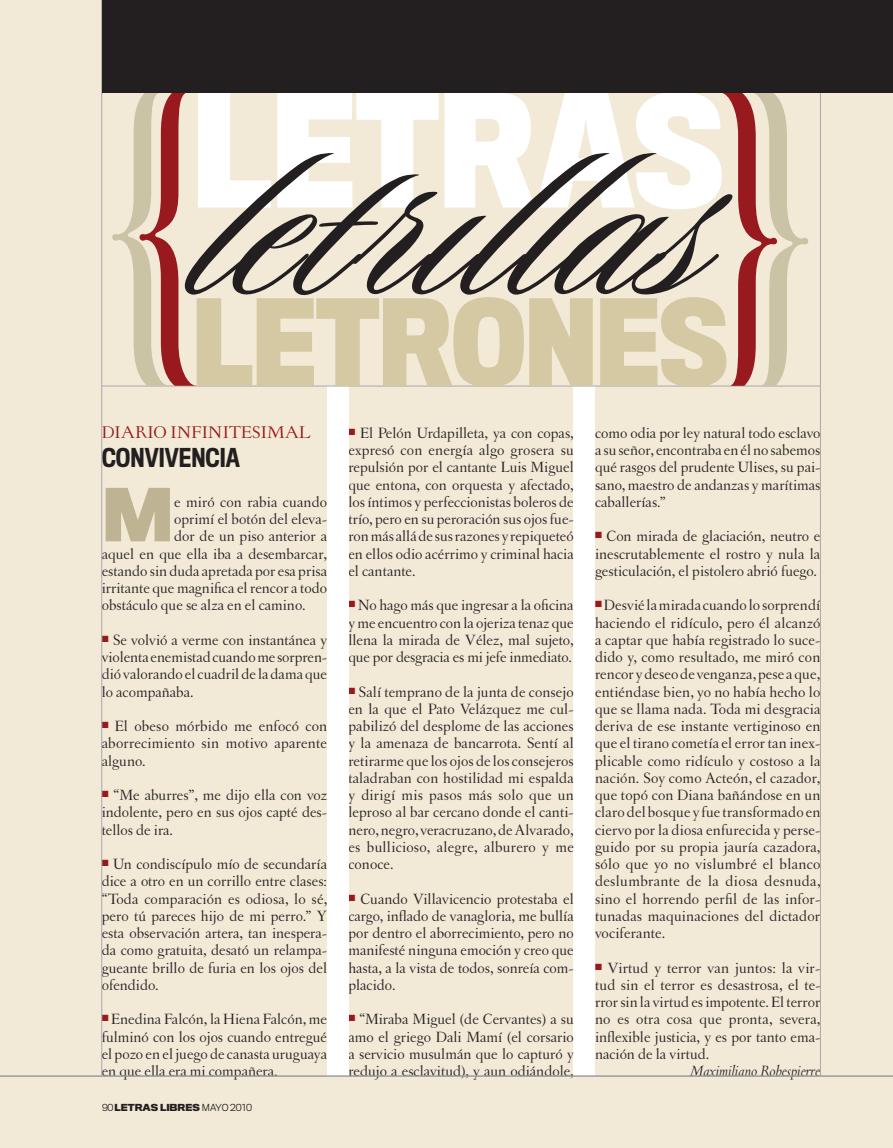
<style>
.page{position:relative;width:893px;height:1148px;background:#f2ead7}
.page>*{position:absolute;margin:0;border:0;box-sizing:border-box;transform-origin:0 0}
.t1{font:700 144.45px "Titling Gothic FB Cond";color:#fff}
.t2{font:700 110.1px "Titling Gothic FB Cond";letter-spacing:-.005em;color:#d4c9a3}
.t3{font:700 67.65px "Titling Gothic FB Normal";color:#beb493}
.t4{font:500 24px "Titling Gothic FB Cond";color:#231f20}
.t5{font:18px "Letras Oldstyle Expert";color:#981a1e}
.t6{font:15.75px/17.2px "Letras Oldstyle";color:#231f20;text-align:justify}
.t7{font:italic 15.75px "Letras Oldstyle";color:#231f20}
.t8{font:700 9px "Titling Gothic FB Normal";color:#231f20}
.s1{font-weight:300}
</style>
<div class="page">
<div style="left:574px;top:386px;width:21px;height:690px;background:#fff"></div>
<div style="left:327px;top:386px;width:21px;height:690px;background:#fff"></div>
<hr style="left:0;top:1076px;width:893px;height:1px;background:#939598">
<hr style="left:101px;top:0;width:1px;height:1076px;background:#a8a9ad">
<hr style="left:820px;top:3px;width:1px;height:1073px;background:#a8a9ad">
<hr style="left:102px;top:386px;width:718px;height:1px;background:#a8a9ad">
<svg style="left:109px;top:93px;width:88px;height:293px"></svg>
<svg style="left:720px;top:93px;width:91px;height:293px"></svg>
<svg style="left:183px;top:153px;width:551px;height:144px"></svg>
<div style="left:102px;top:0;width:791px;height:93px;background:#231f20"></div>
<h1 class="t1" style="left:193px;top:63px;width:533px">LETRAS</h1>
<h2 class="t2" style="left:193px;top:276px;width:537px">LETRONES</h2>
<p class="t5" style="left:102px;top:422px;width:211px">DIARIO INFINITESIMAL</p>
<h3 class="t4" style="left:102px;top:443px;width:140px">CONVIVENCIA</h3>
<h3 class="t3" style="left:102px;top:472px;width:73px">M</h3>
<p class="t6" style="left:174px;top:493px;width:154px">e miró con rabia cuando</p>
<p class="t6" style="left:174px;top:510px;width:154px">oprimí el botón del eleva-</p>
<p class="t6" style="left:174px;top:528px;width:154px">dor de un piso anterior a</p>
<p class="t6" style="left:102px;top:545px;width:227px">aquel en que ella iba a desembarcar,</p>
<p class="t6" style="left:102px;top:562px;width:227px">estando sin duda apretada por esa prisa</p>
<p class="t6" style="left:102px;top:579px;width:227px">irritante que magnifica el rencor a todo</p>
<p class="t6" style="left:102px;top:597px;width:205px">obstáculo que se alza en el camino.</p>
<p class="t6" style="left:102px;top:631px;width:227px"><sup>■</sup> Se volvió a verme con instantánea y violenta enemistad cuando me sorpren&shy;dió valorando el cuadril de la dama que lo acompañaba.</p>
<p class="t6" style="left:102px;top:717px;width:227px"><sup>■</sup> El obeso mórbido me enfocó con aborrecimiento sin motivo aparente alguno.</p>
<p class="t6" style="left:102px;top:786px;width:227px"><sup>■</sup> “Me aburres”, me dijo ella con voz indolente, pero en sus ojos capté des&shy;tellos de ira.</p>
<p class="t6" style="left:102px;top:855px;width:227px"><sup>■</sup> Un condiscípulo mío de secundaría dice a otro en un corrillo entre clases: “Toda comparación es odiosa, lo sé, pero tú pareces hijo de mi perro.” Y esta observación artera, tan inespera&shy;da como gratuita, desató un relampa&shy;gueante brillo de furia en los ojos del ofendido.</p>
<p class="t6" style="left:102px;top:1011px;width:227px"><sup>■</sup> Enedina Falcón, la Hiena Falcón, me fulminó con los ojos cuando entregué el pozo en el juego de canasta uruguaya en que ella era mi compañera.</p>
<p class="t8" style="left:102px;top:1101px;width:151px"><span class="s1">90</span> LETRAS LIBRES <span class="s1">MAYO 2010</span></p>
<p class="t6" style="left:348px;top:424px;width:227px"><sup>■</sup> El Pelón Urdapilleta, ya con copas, expresó con energía algo grosera su repulsión por el cantante Luis Miguel que entona, con orquesta y afectado, los íntimos y perfeccionistas boleros de trío, pero en su peroración sus ojos fue&shy;ron más allá de sus razones y repiqueteó en ellos odio acérrimo y criminal hacia el cantante.</p>
<p class="t6" style="left:348px;top:597px;width:227px"><sup>■</sup> No hago más que ingresar a la oficina y me encuentro con la ojeriza tenaz que llena la mirada de Vélez, mal sujeto, que por desgracia es mi jefe inmediato.</p>
<p class="t6" style="left:348px;top:683px;width:227px"><sup>■</sup> Salí temprano de la junta de consejo en la que el Pato Velázquez me cul&shy;pabilizó del desplome de las acciones y la amenaza de bancarrota. Sentí al retirarme que los ojos de los consejeros taladraban con hostilidad mi espalda y dirigí mis pasos más solo que un leproso al bar cercano donde el canti&shy;nero, negro, veracruzano, de Alvarado, es bullicioso, alegre, alburero y me conoce.</p>
<p class="t6" style="left:348px;top:890px;width:227px"><sup>■</sup> Cuando Villavicencio protestaba el cargo, inflado de vanagloria, me bullía por dentro el aborrecimiento, pero no manifesté ninguna emoción y creo que hasta, a la vista de todos, sonreía com&shy;placido.</p>
<p class="t6" style="left:348px;top:1011px;width:227px"><sup>■</sup> “Miraba Miguel (de Cervantes) a su amo el griego Dali Mamí (el corsario a servicio musulmán que lo capturó y redujo a esclavitud), y aun odiándole,</p>
<p class="t6" style="left:595px;top:424px;width:227px">como odia por ley natural todo esclavo a su señor, encontraba en él no sabemos qué rasgos del prudente Ulises, su pai&shy;sano, maestro de andanzas y marítimas caballerías.”</p>
<p class="t6" style="left:595px;top:528px;width:227px"><sup>■</sup> Con mirada de glaciación, neutro e inescrutablemente el rostro y nula la gesticulación, el pistolero abrió fuego.</p>
<p class="t6" style="left:595px;top:597px;width:227px"><sup>■</sup> Desvié la mirada cuando lo sorprendí haciendo el ridículo, pero él alcanzó a captar que había registrado lo suce&shy;dido y, como resultado, me miró con rencor y deseo de venganza, pese a que, entiéndase bien, yo no había hecho lo que se llama nada. Toda mi desgracia deriva de ese instante vertiginoso en que el tirano cometía el error tan inex&shy;plicable como ridículo y costoso a la nación. Soy como Acteón, el cazador, que topó con Diana bañándose en un claro del bosque y fue transformado en ciervo por la diosa enfurecida y perse&shy;guido por su propia jauría cazadora, sólo que yo no vislumbré el blanco deslumbrante de la diosa desnuda, sino el horrendo perfil de las infor&shy;tunadas maquinaciones del dictador vociferante.</p>
<p class="t6" style="left:595px;top:959px;width:227px"><sup>■</sup> Virtud y terror van juntos: la vir&shy;tud sin el terror es desastrosa, el te&shy;rror sin la virtud es impotente. El terror no es otra cosa que pronta, severa, inflexible justicia, y es por tanto ema&shy;nación de la virtud.</p>
<p class="t7" style="left:690px;top:1062px;width:131px">Maximiliano Robespierre</p>
</div>
